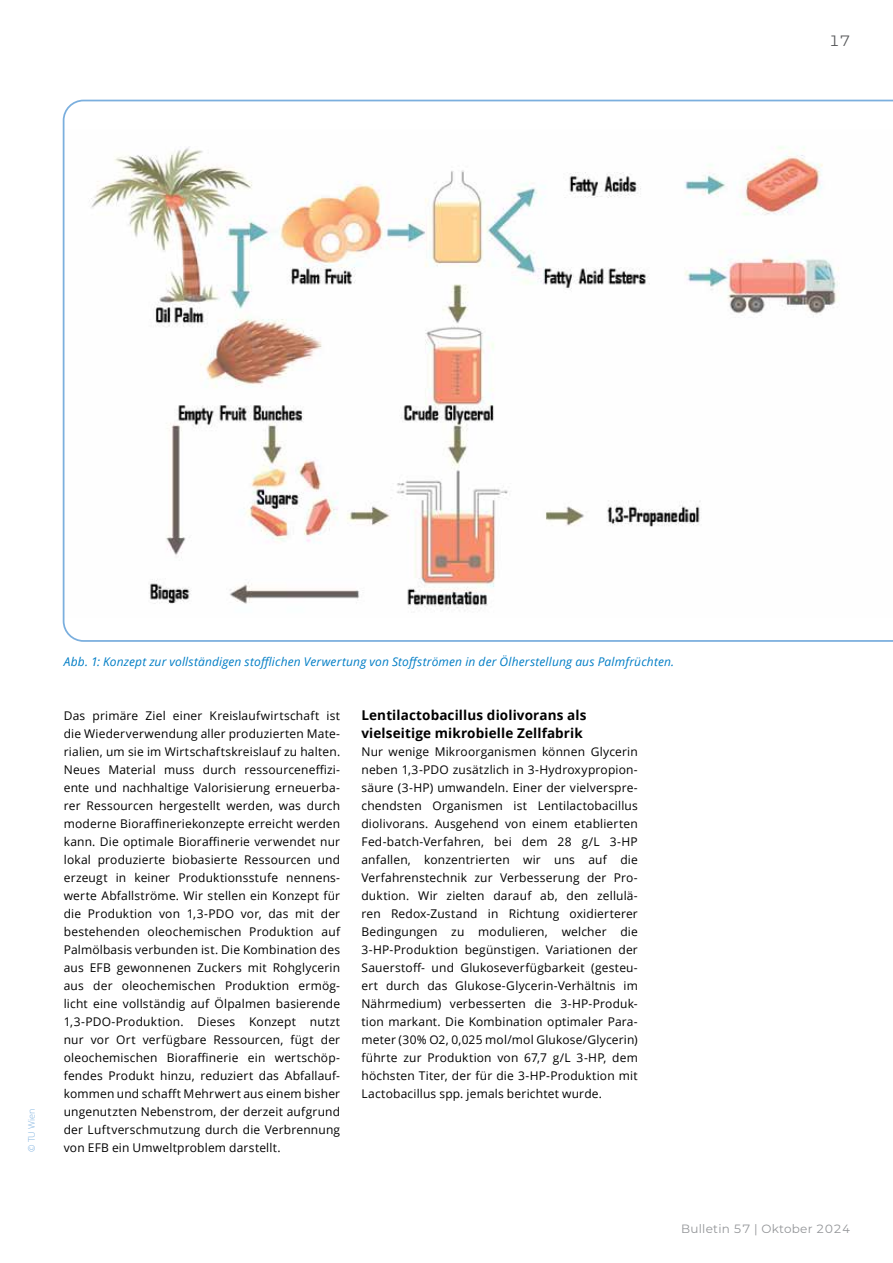
<style>
.page{position:relative;width:893px;height:1263px;background:#fff}
.page>*{position:absolute;margin:0;border:0;box-sizing:border-box;transform-origin:0 0}
.t1{font:15px "Montserrat";color:#58595b}
.t2{font:700 13.5px/18px "Open Sans";letter-spacing:.01em;color:#000}
.t3{font:12px/18px "Open Sans";letter-spacing:.015em;color:#000;text-align:justify}
.t4{font:italic 12px "Open Sans";letter-spacing:.015em;color:#007dc5}
.t5{font:12px "Montserrat";letter-spacing:.02em;color:#939598}
.t6{font:300 9px "Open Sans";color:#7bafde}
</style>
<div class="page">
<svg style="left:63px;top:100px;width:830px;height:542px"></svg>
<p class="t1" style="left:829px;top:31px;width:23px">17</p>
<p class="t6" style="left:25px;top:1152px;width:45px;rotate:-90deg">© TU Wien</p>
<p class="t4" style="left:64px;top:653px;width:612px">Abb. 1: Konzept zur vollständigen stofflichen Verwertung von Stoffströmen in der Ölherstellung aus Palmfrüchten.</p>
<p class="t3" style="left:64px;top:706px;width:278px">Das primäre Ziel einer Kreislaufwirtschaft ist die Wiederverwendung aller produzierten Mate&shy;rialien, um sie im Wirtschaftskreislauf zu halten.<br>Neues Material muss durch ressourceneffizi&shy;ente und nachhaltige Valorisierung erneuerba&shy;rer Ressourcen hergestellt werden, was durch moderne Bioraffineriekonzepte erreicht werden kann. Die optimale Bioraffinerie verwendet nur lokal produzierte biobasierte Ressourcen und erzeugt in keiner Produktionsstufe nennens&shy;werte Abfallströme. Wir stellen ein Konzept für die Produktion von 1,3-PDO vor, das mit der bestehenden oleochemischen Produktion auf Palmölbasis verbunden ist. Die Kombination des aus EFB gewonnenen Zuckers mit Rohglycerin aus der oleochemischen Produktion ermög&shy;licht eine vollständig auf Ölpalmen basierende 1,3-PDO-Produktion. Dieses Konzept nutzt nur vor Ort verfügbare Ressourcen, fügt der oleochemischen Bioraffinerie ein wertschöp&shy;fendes Produkt hinzu, reduziert das Abfallauf&shy;kommen und schafft Mehrwert aus einem bisher ungenutzten Nebenstrom, der derzeit aufgrund der Luftverschmutzung durch die Verbrennung von EFB ein Umweltproblem darstellt.</p>
<p class="t2" style="left:361px;top:706px;width:227px">Lentilactobacillus diolivorans als vielseitige mikrobielle Zellfabrik</p>
<p class="t3" style="left:361px;top:742px;width:278px">Nur wenige Mikroorganismen können Glycerin neben 1,3-PDO zusätzlich in 3-Hydroxypropion&shy;säure (3-HP) umwandeln. Einer der vielverspre&shy;chendsten Organismen ist Lentilactobacillus diolivorans. Ausgehend von einem etablierten Fed-batch-Verfahren, bei dem 28 g/L 3-HP anfallen, konzentrierten wir uns auf die Verfahrenstechnik zur Verbesserung der Pro&shy;duktion. Wir zielten darauf ab, den zellulä&shy;ren Redox-Zustand in Richtung oxidierterer Bedingungen zu modulieren, welcher die 3-HP-Produktion begünstigen. Variationen der Sauerstoff- und Glukoseverfügbarkeit (gesteu&shy;ert durch das Glukose-Glycerin-Verhältnis im Nährmedium) verbesserten die 3-HP-Produk&shy;tion markant. Die Kombination optimaler Para&shy;meter (30% O2, 0,025 mol/mol Glukose/Glycerin) führte zur Produktion von 67,7 g/L 3-HP, dem höchsten Titer, der für die 3-HP-Produktion mit Lactobacillus spp. jemals berichtet wurde.</p>
<p class="t5" style="left:681px;top:1220px;width:171px">Bulletin 57 | Oktober 2024</p>
</div>
